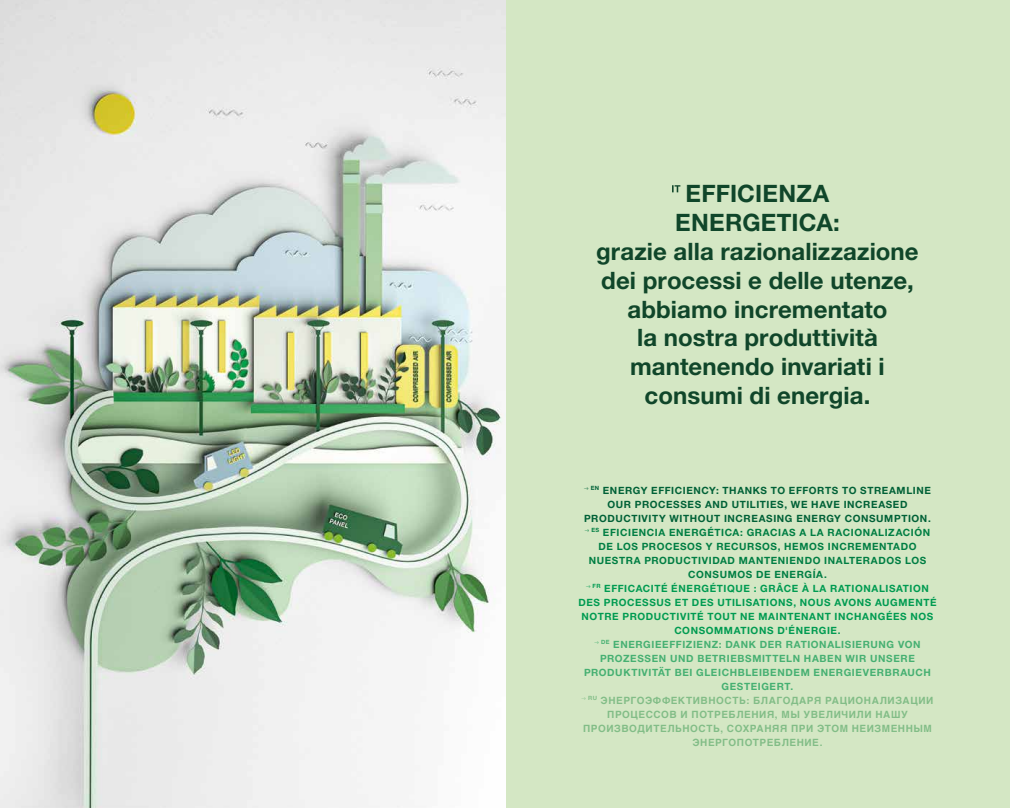
<style>
.page{position:relative;width:1010px;height:808px;background:#fff}
.page>*{position:absolute;margin:0;border:0;box-sizing:border-box;transform-origin:0 0}
.t1{font:700 24px/28.8px "Helvetica Neue LT Std";letter-spacing:.005em;color:#10462a;text-align:center}
.t2{font:700 10px/14px "Helvetica Neue LT Std";letter-spacing:.06em;color:#009b51;text-align:center}
.t3{font:700 10px/14px "Helvetica Neue LT Std";letter-spacing:.06em;color:#007e43;text-align:center}
.t4{font:700 10px/14px "Helvetica Neue LT Std";letter-spacing:.065em;color:#46b072;text-align:center}
.t5{font:700 10px/14px "Helvetica";letter-spacing:.055em;color:#82bd87;text-align:center}
.t6{font:700 10px/14px "Helvetica Neue LT Std";letter-spacing:.06em;color:#006137;text-align:center}
</style>
<div class="page">
<div style="left:505px;top:0;width:504px;height:808px;background:#d4e7c4"></div>
<img style="left:0;top:0;width:505px;height:808px">
<svg style="left:672px;top:185px;width:8px;height:7px"></svg>
<h1 class="t1" style="left:596px;top:179px;width:324px">EFFICIENZA<br>ENERGETICA:<br>grazie alla razionalizzazione dei processi e delle utenze, abbiamo incrementato<br>la nostra produttività mantenendo invariati i consumi di energia.</h1>
<p class="t6" style="left:584px;top:483px;width:348px"><sup>→</sup> <sup>EN</sup> ENERGY EFFICIENCY: THANKS TO EFFORTS TO STREAMLINE<br>OUR PROCESSES AND UTILITIES, WE HAVE INCREASED<br>PRODUCTIVITY WITHOUT INCREASING ENERGY CONSUMPTION.</p>
<p class="t3" style="left:584px;top:525px;width:347px"><sup>→</sup> <sup>ES</sup> EFICIENCIA ENERGÉTICA: GRACIAS A LA RACIONALIZACIÓN DE LOS PROCESOS Y RECURSOS, HEMOS INCREMENTADO NUESTRA PRODUCTIVIDAD MANTENIENDO INALTERADOS LOS CONSUMOS DE ENERGÍA.</p>
<p class="t2" style="left:578px;top:581px;width:359px"><sup>→</sup> <sup>FR</sup> EFFICACITÉ ÉNERGÉTIQUE : GRÂCE À LA RATIONALISATION DES PROCESSUS ET DES UTILISATIONS, NOUS AVONS AUGMENTÉ NOTRE PRODUCTIVITÉ TOUT NE MAINTENANT INCHANGÉES NOS CONSOMMATIONS D'ÉNERGIE.</p>
<p class="t4" style="left:584px;top:637px;width:348px"><sup>→</sup> <sup>DE</sup> ENERGIEEFFIZIENZ: DANK DER RATIONALISIERUNG VON PROZESSEN UND BETRIEBSMITTELN HABEN WIR UNSERE PRODUKTIVITÄT BEI GLEICHBLEIBENDEM ENERGIEVERBRAUCH GESTEIGERT.</p>
<p class="t5" style="left:581px;top:693px;width:353px"><sup>→</sup> <sup>RU</sup> ЭНЕРГОЭФФЕКТИВНОСТЬ: БЛАГОДАРЯ РАЦИОНАЛИЗАЦИИ ПРОЦЕССОВ И ПОТРЕБЛЕНИЯ, МЫ УВЕЛИЧИЛИ НАШУ ПРОИЗВОДИТЕЛЬНОСТЬ, СОХРАНЯЯ ПРИ ЭТОМ НЕИЗМЕННЫМ ЭНЕРГОПОТРЕБЛЕНИЕ.</p>
</div>
